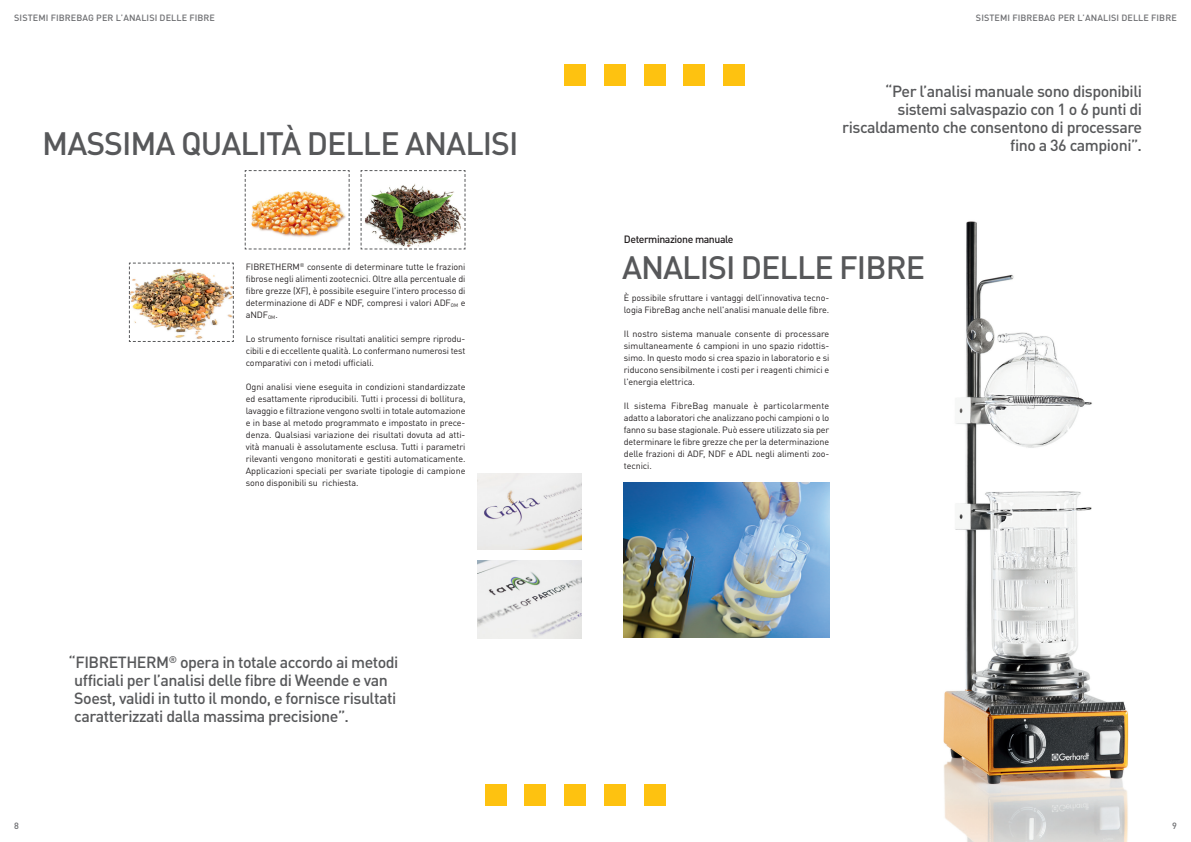
<style>
.page{position:relative;width:1191px;height:842px;background:#fff}
.page>*{position:absolute;margin:0;border:0;box-sizing:border-box;transform-origin:0 0}
.Headline_normal{font:500 32px "DINOT";letter-spacing:-.03em;color:#57585a}
.Hervorgehoben{font:500 16px/18px "DINOT";letter-spacing:-.03em;color:#57585a}
.t1{font:500 10.5px "DINOT";letter-spacing:-.04em;color:#231f20}
.Fließtext{font:9px/12px "DINOT";letter-spacing:-.01em;color:#231f20;text-align:justify}
.t2{font:500 9px "DINOT";letter-spacing:.01em;color:#6c6d70}
</style>
<div class="page">
<div style="left:485px;top:784px;width:21px;height:22px;background:#fec210"></div>
<div style="left:525px;top:784px;width:21px;height:22px;background:#fec210"></div>
<div style="left:564px;top:784px;width:22px;height:22px;background:#fec210"></div>
<div style="left:604px;top:784px;width:21px;height:22px;background:#fec210"></div>
<div style="left:644px;top:784px;width:21px;height:22px;background:#fec210"></div>
<div style="left:565px;top:64px;width:21px;height:21px;background:#fec210"></div>
<div style="left:604px;top:64px;width:21px;height:21px;background:#fec210"></div>
<div style="left:644px;top:64px;width:21px;height:21px;background:#fec210"></div>
<div style="left:684px;top:64px;width:21px;height:21px;background:#fec210"></div>
<div style="left:723px;top:64px;width:22px;height:21px;background:#fec210"></div>
<img style="left:943px;top:221px;width:186px;height:621px">
<img style="left:244px;top:170px;width:106px;height:80px">
<img style="left:360px;top:170px;width:106px;height:80px">
<img style="left:128px;top:262px;width:106px;height:80px">
<img style="left:624px;top:482px;width:205px;height:156px">
<img style="left:477px;top:560px;width:104px;height:79px">
<img style="left:477px;top:474px;width:104px;height:75px">
<p class="t2" style="left:14px;top:12px;width:202px">SISTEMI FIBREBAG PER L’ANALISI DELLE FIBRE</p>
<p class="t2" style="left:976px;top:12px;width:202px">SISTEMI FIBREBAG PER L’ANALISI DELLE FIBRE</p>
<p class="Headline_normal" style="left:42px;top:123px;width:478px">MASSIMA QUALITÀ DELLE ANALISI</p>
<p class="Fließtext" style="left:246px;top:260px;width:221px">FIBRETHERM<sup>®</sup> consente di determinare tutte le frazioni fibrose negli alimenti zootecnici. Oltre alla percentuale di fibre grezze (XF), è possibile eseguire l'intero processo di determinazione di ADF e NDF, compresi i valori ADF<sub>OM</sub> e aNDF<sub>OM</sub>.</p>
<p class="Fließtext" style="left:246px;top:332px;width:221px">Lo strumento fornisce risultati analitici sempre riprodu&shy;cibili e di eccellente qualità. Lo confermano numerosi test comparativi con i metodi ufficiali.</p>
<p class="Fließtext" style="left:246px;top:380px;width:221px">Ogni analisi viene eseguita in condizioni standardizzate ed esattamente riproducibili. Tutti i processi di bollitura, lavaggio e filtrazione vengono svolti in totale automazione e in base al metodo programmato e impostato in prece&shy;denza. Qualsiasi variazione dei risultati dovuta ad atti&shy;vità manuali è assolutamente esclusa. Tutti i parametri rilevanti vengono monitorati e gestiti automaticamente.<br>Applicazioni speciali per svariate tipologie di campione sono disponibili su richiesta.</p>
<p class="Hervorgehoben" style="left:69px;top:653px;width:331px">“FIBRETHERM<sup>®</sup> opera in totale accordo ai metodi</p>
<p class="Hervorgehoben" style="left:74px;top:671px;width:323px">ufficiali per l’analisi delle fibre di Weende e van<br>Soest, validi in tutto il mondo, e fornisce risultati caratterizzati dalla massima precisione”.</p>
<p class="Hervorgehoben" style="left:885px;top:82px;width:258px">“Per l’analisi manuale sono disponibili</p>
<p class="Hervorgehoben" style="left:842px;top:100px;width:301px;text-align:right">sistemi salvaspazio con 1 o 6 punti di riscaldamento che consentono di processare fino a 36 campioni”.</p>
<p class="t1" style="left:624px;top:232px;width:111px">Determinazione manuale</p>
<p class="Headline_normal" style="left:622px;top:247px;width:304px">ANALISI DELLE FIBRE</p>
<p class="Fließtext" style="left:624px;top:292px;width:207px">È possibile sfruttare i vantaggi dell’innovativa tecno&shy;logia FibreBag anche nell'analisi manuale delle fibre.</p>
<p class="Fließtext" style="left:624px;top:328px;width:207px">Il nostro sistema manuale consente di processare simultaneamente 6 campioni in uno spazio ridottis&shy;simo. In questo modo si crea spazio in laboratorio e si riducono sensibilmente i costi per i reagenti chimici e l'energia elettrica.</p>
<p class="Fließtext" style="left:624px;top:400px;width:207px">Il sistema FibreBag manuale è particolarmente adatto a laboratori che analizzano pochi campioni o lo fanno su base stagionale. Può essere utilizzato sia per determinare le fibre grezze che per la determinazione delle frazioni di ADF, NDF e ADL negli alimenti zoo&shy;tecnici.</p>
<p class="t2" style="left:14px;top:820px;width:6px">8</p>
<p class="t2" style="left:1172px;top:820px;width:6px">9</p>
</div>
